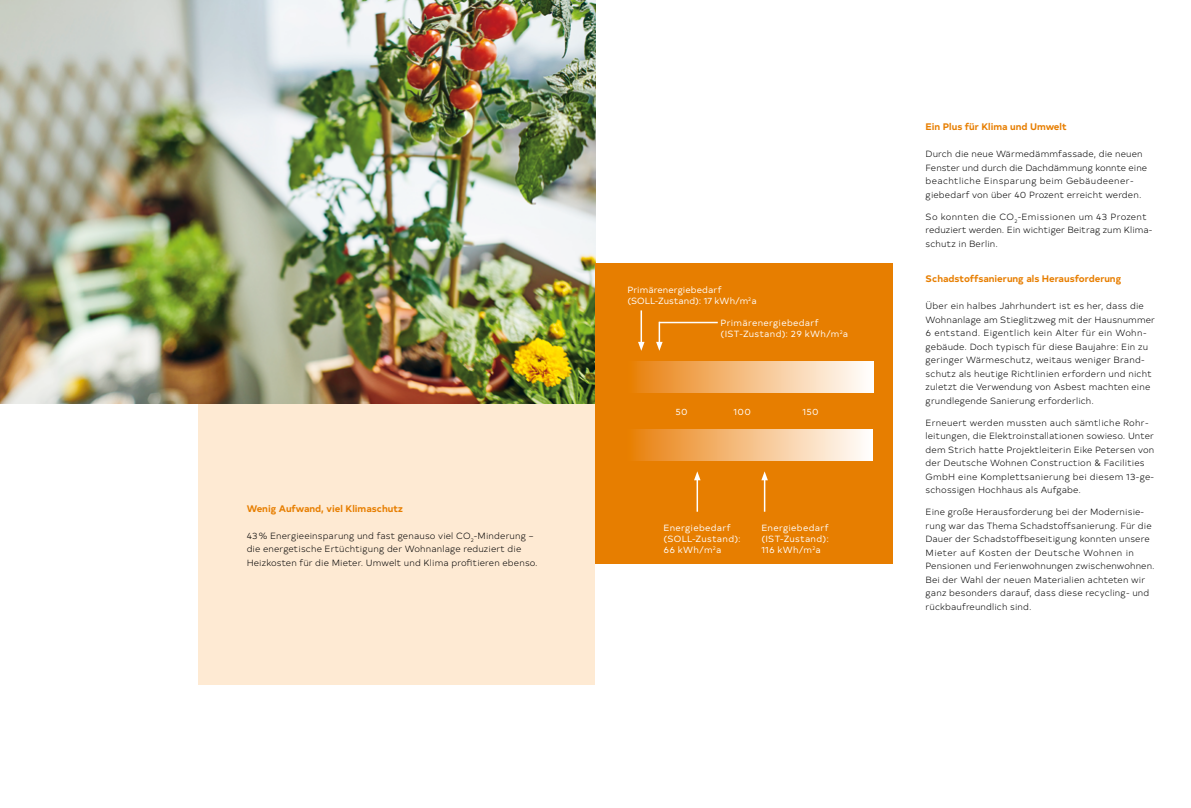
<style>
.page{position:relative;width:1191px;height:808px;background:#fff}
.page>*{position:absolute;margin:0;border:0;box-sizing:border-box;transform-origin:0 0}
.t1{font:700 9.5px "Typold";color:#e77e00}
.t2{font:300 9px/13.5px "Typold";letter-spacing:.015em;color:#000}
.t3{font:9px/10.8px "Typold";letter-spacing:.03em;color:#fff}
.t4{font:9px/10.8px "Typold";letter-spacing:.01em;color:#fff}
</style>
<div class="page">
<div style="left:198px;top:404px;width:397px;height:281px;background:#feead3"></div>
<img style="left:0;top:0;width:595px;height:404px">
<div style="left:595px;top:264px;width:298px;height:300px;background:#e77e00"></div>
<hr style="left:640px;top:310px;width:2px;height:35px;background:#fff">
<svg style="left:638px;top:342px;width:6px;height:9px"></svg>
<hr style="left:658px;top:322px;width:2px;height:23px;background:#fff">
<svg style="left:656px;top:342px;width:6px;height:9px"></svg>
<hr style="left:659px;top:322px;width:59px;height:1px;background:#fff">
<div style="left:625px;top:361px;width:248px;height:32px;background:linear-gradient(to right,#e97f09,#fff)"></div>
<div style="left:624px;top:429px;width:248px;height:32px;background:linear-gradient(to right,#e97f09,#fff)"></div>
<hr style="left:696px;top:477px;width:2px;height:35px;background:#fff">
<svg style="left:694px;top:471px;width:6px;height:9px"></svg>
<hr style="left:764px;top:477px;width:1px;height:35px;background:#fff">
<svg style="left:761px;top:471px;width:7px;height:9px"></svg>
<p class="t1" style="left:247px;top:501px;width:158px">Wenig Aufwand, viel Klimaschutz</p>
<p class="t2" style="left:247px;top:528px;width:292px">43 % Energieeinsparung und fast genauso viel CO<sub>2</sub>-Minderung – die energetische Ertüchtigung der Wohnanlage reduziert die<br>Heizkosten für die Mieter. Umwelt und Klima profitieren ebenso.</p>
<p class="t4" style="left:627px;top:284px;width:131px">Primärenergiebedarf (SOLL-Zustand): 17 kWh/m<sup>2</sup>a</p>
<p class="t3" style="left:720px;top:316px;width:129px">Primärenergiebedarf (IST-Zustand): 29 kWh/m<sup>2</sup>a</p>
<p class="t3" style="left:675px;top:406px;width:14px">50</p>
<p class="t3" style="left:733px;top:406px;width:19px">100</p>
<p class="t3" style="left:802px;top:406px;width:18px">150</p>
<p class="t3" style="left:663px;top:522px;width:79px">Energiebedarf (SOLL-Zustand):<br>66 kWh/m<sup>2</sup>a</p>
<p class="t3" style="left:761px;top:522px;width:69px;text-align:justify">Energiebedarf (IST-Zustand):<br>116 kWh/m<sup>2</sup>a</p>
<p class="t1" style="left:925px;top:119px;width:143px">Ein Plus für Klima und Umwelt</p>
<p class="t2" style="left:925px;top:147px;width:223px">Durch die neue Wärmedämmfassade, die neuen Fenster und durch die Dachdämmung konnte eine beachtliche Einsparung beim Gebäudeener&shy;giebedarf von über 40 Prozent erreicht werden.</p>
<p class="t2" style="left:925px;top:209px;width:228px">So konnten die CO<sub>2</sub>-Emissionen um 43 Prozent reduziert werden. Ein wichtiger Beitrag zum Klima&shy;schutz in Berlin.</p>
<p class="t1" style="left:925px;top:271px;width:197px">Schadstoffsanierung als Herausforderung</p>
<p class="t2" style="left:925px;top:298px;width:231px">Über ein halbes Jahrhundert ist es her, dass die Wohnanlage am Stieglitzweg mit der Hausnummer 6 entstand. Eigentlich kein Alter für ein Wohn&shy;gebäude. Doch typisch für diese Baujahre: Ein zu geringer Wärmeschutz, weitaus weniger Brand&shy;schutz als heutige Richtlinien erfordern und nicht zuletzt die Verwendung von Asbest machten eine grundlegende Sanierung erforderlich.</p>
<p class="t2" style="left:925px;top:415px;width:230px">Erneuert werden mussten auch sämtliche Rohr&shy;leitungen, die Elektroinstallationen sowieso. Unter dem Strich hatte Projektleiterin Eike Petersen von der Deutsche Wohnen Construction &amp; Facilities GmbH eine Komplettsanierung bei diesem 13-ge&shy;schossigen Hochhaus als Aufgabe.</p>
<p class="t2" style="left:925px;top:505px;width:231px">Eine große Herausforderung bei der Modernisie&shy;rung war das Thema Schadstoffsanierung. Für die Dauer der Schadstoffbeseitigung konnten unsere Mieter auf Kosten der Deutsche Wohnen in Pensionen und Ferienwohnungen zwischenwohnen.<br>Bei der Wahl der neuen Materialien achteten wir ganz besonders darauf, dass diese recycling- und rückbaufreundlich sind.</p>
</div>
